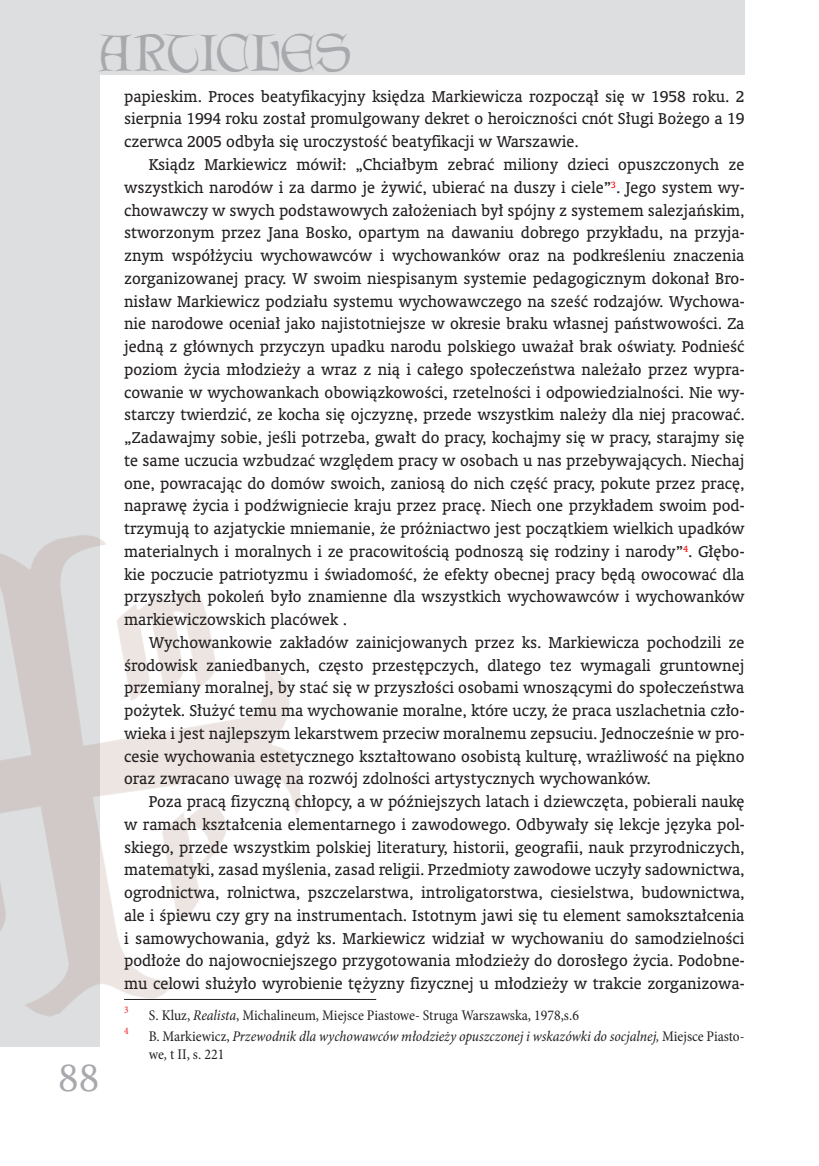
<style>
.page{position:relative;width:819px;height:1166px;background:#fff}
.page>*{position:absolute;margin:0;border:0;box-sizing:border-box;transform-origin:0 0}
.t1{font:46.55px "Lettergical PL";color:#a8a9ad}
.t2{font:36.75px "Amerigo PL";color:#a8a9ad}
.Normalny_wrd_7{font:15.75px/22.8px "Oranda PL";color:#231f20;text-align:justify}
.przypisy_PK{font:italic condensed 14.88px/17.8px "Minion Pro";letter-spacing:-.005em;color:#231f20}
.przypisy_PK-2{font:condensed 14.88px "Minion Pro";color:#231f20}
.przypisy_PK-3{font:condensed 10.15px "Minion Pro";color:#ee1d23}
.s1{font-style:italic}
.s2{font-style:normal}
</style>
<div class="page">
<div style="left:0;top:0;width:99px;height:1047px;background:#dddee0"></div>
<div style="left:0;top:0;width:744px;height:74px;background:#dddee0"></div>
<img style="left:0;top:524px;width:300px;height:500px">
<hr style="left:124px;top:999px;width:252px;height:1px;background:#231f20">
<h1 class="t1" style="left:99px;top:25px;width:254px">ARTICLES</h1>
<h2 class="t2" style="left:58px;top:1053px;width:43px">88</h2>
<p class="Normalny_wrd_7" style="left:124px;top:85px;width:622px">papieskim. Proces beatyfikacyjny księdza Markiewicza rozpoczął się w 1958 roku. 2 sierpnia 1994 roku został promulgowany dekret o heroiczności cnót Sługi Bożego a 19 czerwca 2005 odbyła się uroczystość beatyfikacji w Warszawie.</p>
<p class="Normalny_wrd_7" style="left:124px;top:153px;width:622px;text-indent:25px">Ksiądz Markiewicz mówił: „Chciałbym zebrać miliony dzieci opuszczonych ze wszystkich narodów i za darmo je żywić, ubierać na duszy i ciele”<sup>3</sup>. Jego system wy&shy;chowawczy w swych podstawowych założeniach był spójny z systemem salezjańskim, stworzonym przez Jana Bosko, opartym na dawaniu dobrego przykładu, na przyja&shy;znym współżyciu wychowawców i wychowanków oraz na podkreśleniu znaczenia zorganizowanej pracy. W swoim niespisanym systemie pedagogicznym dokonał Bro&shy;nisław Markiewicz podziału systemu wychowawczego na sześć rodzajów. Wychowa&shy;nie narodowe oceniał jako najistotniejsze w okresie braku własnej państwowości. Za jedną z głównych przyczyn upadku narodu polskiego uważał brak oświaty. Podnieść poziom życia młodzieży a wraz z nią i całego społeczeństwa należało przez wypra&shy;cowanie w wychowankach obowiązkowości, rzetelności i odpowiedzialności. Nie wy&shy;starczy twierdzić, ze kocha się ojczyznę, przede wszystkim należy dla niej pracować. „Zadawajmy sobie, jeśli potrzeba, gwałt do pracy, kochajmy się w pracy, starajmy się te same uczucia wzbudzać względem pracy w osobach u nas przebywających. Niechaj one, powracając do domów swoich, zaniosą do nich część pracy, pokute przez pracę, naprawę życia i podźwigniecie kraju przez pracę. Niech one przykładem swoim pod&shy;trzymują to azjatyckie mniemanie, że próżniactwo jest początkiem wielkich upadków materialnych i moralnych i ze pracowitością podnoszą się rodziny i narody”<sup>4</sup>. Głębo&shy;kie poczucie patriotyzmu i świadomość, że efekty obecnej pracy będą owocować dla przyszłych pokoleń było znamienne dla wszystkich wychowawców i wychowanków markiewiczowskich placówek .</p>
<p class="Normalny_wrd_7" style="left:124px;top:631px;width:622px;text-indent:25px">Wychowankowie zakładów zainicjowanych przez ks. Markiewicza pochodzili ze środowisk zaniedbanych, często przestępczych, dlatego tez wymagali gruntownej przemiany moralnej, by stać się w przyszłości osobami wnoszącymi do społeczeństwa pożytek. Służyć temu ma wychowanie moralne, które uczy, że praca uszlachetnia czło&shy;wieka i jest najlepszym lekarstwem przeciw moralnemu zepsuciu. Jednocześnie w pro&shy;cesie wychowania estetycznego kształtowano osobistą kulturę, wrażliwość na piękno oraz zwracano uwagę na rozwój zdolności artystycznych wychowanków.</p>
<p class="Normalny_wrd_7" style="left:124px;top:790px;width:622px;text-indent:25px">Poza pracą fizyczną chłopcy, a w późniejszych latach i dziewczęta, pobierali naukę w ramach kształcenia elementarnego i zawodowego. Odbywały się lekcje języka pol&shy;skiego, przede wszystkim polskiej literatury, historii, geografii, nauk przyrodniczych, matematyki, zasad myślenia, zasad religii. Przedmioty zawodowe uczyły sadownictwa, ogrodnictwa, rolnictwa, pszczelarstwa, introligatorstwa, ciesielstwa, budownictwa, ale i śpiewu czy gry na instrumentach. Istotnym jawi się tu element samokształcenia i samowychowania, gdyż ks. Markiewicz widział w wychowaniu do samodzielności podłoże do najowocniejszego przygotowania młodzieży do dorosłego życia. Podobne&shy;mu celowi służyło wyrobienie tężyzny fizycznej u młodzieży w trakcie zorganizowa-</p>
<p class="przypisy_PK-3" style="left:124px;top:1003px;width:6px">3</p>
<p class="przypisy_PK-2" style="left:149px;top:1006px;width:431px">S. Kluz, <span class="s1">Realista</span>, Michalineum, Miejsce Piastowe- Struga Warszawska, 1978,s.6</p>
<p class="przypisy_PK-3" style="left:124px;top:1024px;width:6px">4</p>
<p class="przypisy_PK" style="left:149px;top:1028px;width:597px"><span class="s2">B. Markiewicz,</span> Przewodnik dla wychowawców młodzieży opuszczonej i wskazówki do socjalnej, <span class="s2">Miejsce Piasto&shy;we</span>, <span class="s2">t II, s. 221</span></p>
</div>
